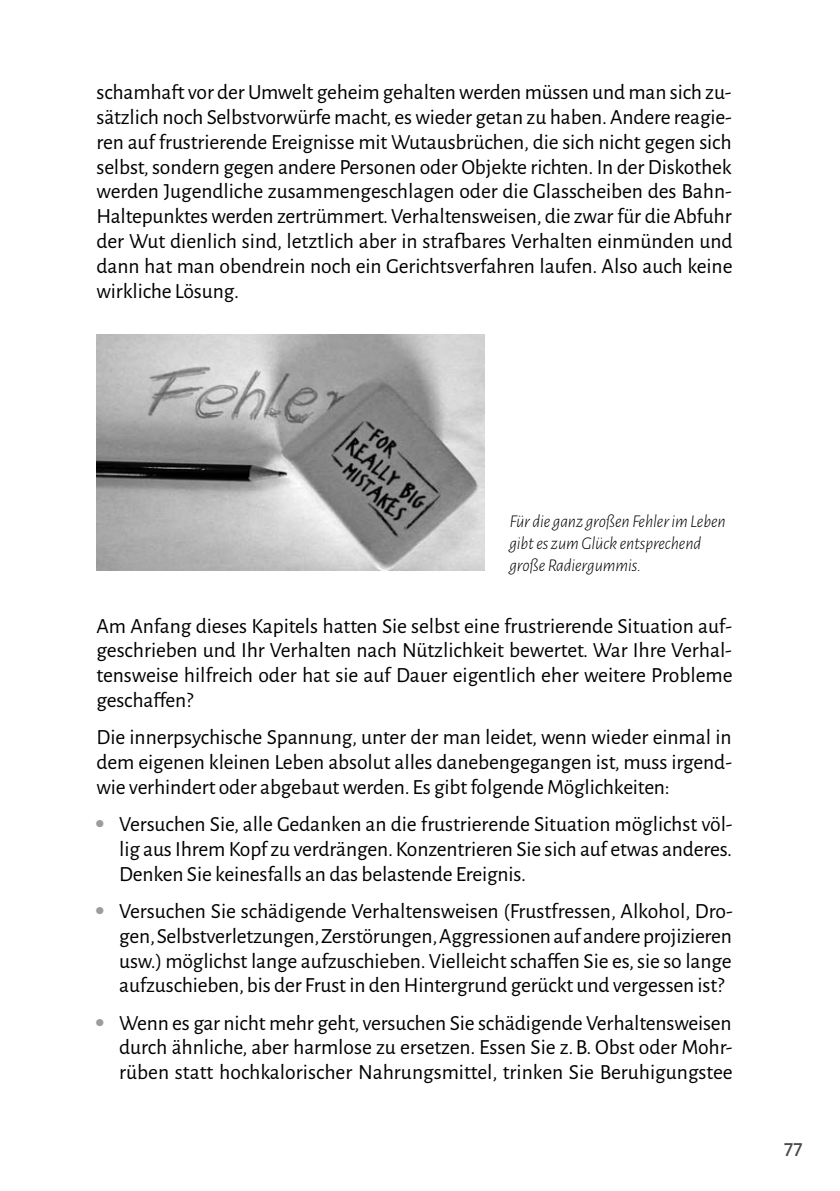
<style>
.page{position:relative;width:840px;height:1191px;background:#fff}
.page>*{position:absolute;margin:0;border:0;box-sizing:border-box;transform-origin:0 0}
.t1{font:21.6px/24.8px "Alegreya Sans";letter-spacing:-.005em;color:#000;text-align:justify}
.t2{font:500 21.6px "Alegreya Sans";color:#494948}
.t3{font:italic 300 18px/22px "Alegreya Sans";letter-spacing:-.005em;color:#000}
</style>
<div class="page">
<img style="left:96px;top:335px;width:388px;height:235px">
<p class="t1" style="left:96px;top:79px;width:637px">schamhaft vor der Umwelt geheim gehalten werden müssen und man sich zu&shy;sätzlich noch Selbstvorwürfe macht, es wieder getan zu haben. Andere reagie&shy;ren auf frustrierende Ereignisse mit Wutausbrüchen, die sich nicht gegen sich selbst, sondern gegen andere Personen oder Objekte richten. In der Diskothek werden Jugendliche zusammengeschlagen oder die Glasscheiben des Bahn-Haltepunktes werden zertrümmert. Verhaltensweisen, die zwar für die Abfuhr der Wut dienlich sind, letztlich aber in strafbares Verhalten einmünden und dann hat man obendrein noch ein Gerichtsverfahren laufen. Also auch keine wirkliche Lösung.</p>
<p class="t3" style="left:509px;top:509px;width:218px">Für die ganz großen Fehler im Leben gibt es zum Glück entsprechend große Radiergummis.</p>
<p class="t1" style="left:96px;top:612px;width:637px">Am Anfang dieses Kapitels hatten Sie selbst eine frustrierende Situation auf&shy;geschrieben und Ihr Verhalten nach Nützlichkeit bewertet. War Ihre Verhal&shy;tensweise hilfreich oder hat sie auf Dauer eigentlich eher weitere Probleme geschaffen?</p>
<p class="t1" style="left:96px;top:724px;width:636px">Die innerpsychische Spannung, unter der man leidet, wenn wieder einmal in dem eigenen kleinen Leben absolut alles danebengegangen ist, muss irgend&shy;wie verhindert oder abgebaut werden. Es gibt folgende Möglichkeiten:</p>
<p class="t1" style="left:119px;top:810px;width:614px">Versuchen Sie, alle Gedanken an die frustrierende Situation möglichst völ&shy;lig aus Ihrem Kopf zu verdrängen. Konzentrieren Sie sich auf etwas anderes.<br>Denken Sie keinesfalls an das belastende Ereignis.</p>
<p class="t1" style="left:119px;top:897px;width:614px">Versuchen Sie schädigende Verhaltensweisen (Frustfressen, Alkohol, Dro&shy;gen, Selbstverletzungen, Zerstörungen, Aggressionen auf andere projizieren usw.) möglichst lange aufzuschieben. Vielleicht schaffen Sie es, sie so lange aufzuschieben, bis der Frust in den Hintergrund gerückt und vergessen ist?</p>
<p class="t1" style="left:119px;top:1009px;width:614px">Wenn es gar nicht mehr geht, versuchen Sie schädigende Verhaltensweisen durch ähnliche, aber harmlose zu ersetzen. Essen Sie z.B. Obst oder Mohr&shy;rüben statt hochkalorischer Nahrungsmittel, trinken Sie Beruhigungstee</p>
<p class="t2" style="left:783px;top:1131px;width:20px">77</p>
</div>
